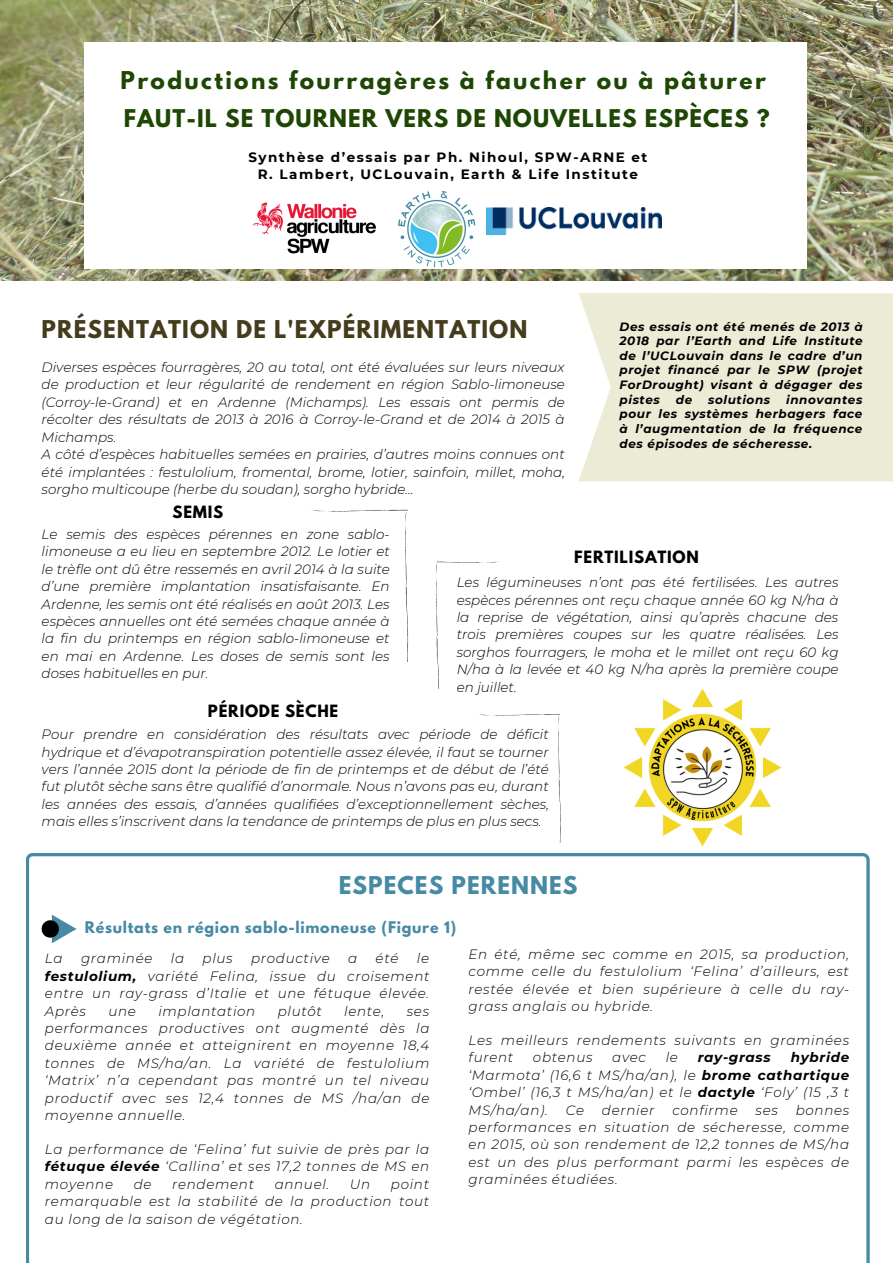
<style>
.page{position:relative;width:893px;height:1263px;background:#fff}
.page>*{position:absolute;margin:0;border:0;box-sizing:border-box;transform-origin:0 0}
.t1{font:700 21.75px "League Spartan";letter-spacing:.11em;color:#1e4703}
.t2{font:700 21.75px "League Spartan";letter-spacing:.05em;color:#443c1d}
.t3{font:700 21.75px "League Spartan";letter-spacing:.05em;color:#478aa4}
.t4{font:700 21.67px "League Spartan";letter-spacing:.05em;color:#1e4703}
.t5{font:700 15px "League Spartan";letter-spacing:.05em;color:#000}
.t6{font:700 14.25px "League Spartan";letter-spacing:.05em;color:#478aa4}
.t7{font:italic 300 13.5px/17.4px "Montserrat";color:#000;text-align:justify}
.t8{font:italic 300 13.5px/17.4px "Montserrat";letter-spacing:.05em;color:#000}
.t9{font:700 13.5px/17.4px "Montserrat";letter-spacing:.11em;color:#000;text-align:center}
.t10{font:italic 700 13.5px "Montserrat";letter-spacing:.05em;color:#000}
.t11{font:italic 700 12px/14.6px "Montserrat";letter-spacing:.05em;color:#000;text-align:justify}
.s1{font-weight:700}
</style>
<div class="page">
<img style="left:0;top:0;width:893px;height:280px">
<div style="left:85px;top:42px;width:721px;height:227px;background:#fff"></div>
<img style="left:252px;top:202px;width:124px;height:52px">
<img style="left:486px;top:207px;width:175px;height:28px">
<img style="left:396px;top:190px;width:81px;height:80px">
<div style="left:579px;top:293px;width:314px;height:188px;background:#ebebd6"></div>
<svg style="left:26px;top:853px;width:843px;height:410px"></svg>
<svg style="left:311px;top:509px;width:98px;height:152px"></svg>
<svg style="left:436px;top:561px;width:64px;height:128px"></svg>
<svg style="left:478px;top:714px;width:83px;height:129px"></svg>
<svg style="left:42px;top:915px;width:35px;height:28px"></svg>
<img style="left:623px;top:688px;width:159px;height:159px">
<h1 class="t1" style="left:120px;top:69px;width:647px">Productions fourragères à faucher ou à pâturer</h1>
<h2 class="t4" style="left:124px;top:108px;width:647px">FAUT-IL SE TOURNER VERS DE NOUVELLES ESPÈCES ?</h2>
<p class="t9" style="left:248px;top:148px;width:401px">Synthèse d’essais par Ph. Nihoul, SPW-ARNE et<br>R. Lambert, UCLouvain, Earth &amp; Life Institute</p>
<h1 class="t2" style="left:42px;top:319px;width:487px">PRÉSENTATION DE L'EXPÉRIMENTATION</h1>
<p class="t7" style="left:42px;top:358px;width:525px;text-align:left">Diverses espèces fourragères, 20 au total, ont été évaluées sur leurs niveaux de production et leur régularité de rendement en région Sablo-limoneuse (Corroy-le-Grand) et en Ardenne (Michamps). Les essais ont permis de récolter des résultats de 2013 à 2016 à Corroy-le-Grand et de 2014 à 2015 à Michamps.<br>A côté d’espèces habituelles semées en prairies, d’autres moins connues ont été implantées : festulolium, fromental, brome, lotier, sainfoin, millet, moha, sorgho multicoupe (herbe du soudan), sorgho hybride…</p>
<p class="t5" style="left:173px;top:505px;width:52px">SEMIS</p>
<p class="t11" style="left:619px;top:319px;width:245px">Des essais ont été menés de 2013 à 2018 par l’Earth and Life Institute de l’UCLouvain dans le cadre d’un projet financé par le SPW (projet ForDrought) visant à dégager des pistes</p>
<p class="t11" style="left:619px;top:392px;width:244px;text-indent:167px">innovantes pour les systèmes herbagers face à l’augmentation de la fréquence des épisodes de sécheresse.</p>
<p class="t11" style="left:676px;top:392px;width:18px">de</p>
<p class="t11" style="left:708px;top:392px;width:64px">solutions</p>
<p class="t7" style="left:42px;top:525px;width:350px">Le semis des espèces pérennes en zone sablo&shy;limoneuse a eu lieu en septembre 2012. Le lotier et le trèfle ont dû être ressemés en avril 2014 à la suite d’une première implantation insatisfaisante. En Ardenne, les semis ont été réalisés en août 2013. Les espèces annuelles ont été semées chaque année à la fin du printemps en région sablo-limoneuse et en mai en Ardenne. Les doses de semis sont les doses habituelles en pur.</p>
<p class="t5" style="left:208px;top:703px;width:132px">PÉRIODE SÈCHE</p>
<p class="t5" style="left:574px;top:550px;width:126px">FERTILISATION</p>
<p class="t7" style="left:457px;top:573px;width:383px">Les légumineuses n’ont pas été fertilisées. Les autres espèces pérennes ont reçu chaque année 60 kg N/ha à la reprise de végétation, ainsi qu’après chacune des trois premières coupes sur les quatre réalisées. Les sorghos fourragers, le moha et le millet ont reçu 60 kg N/ha à la levée et 40 kg N/ha après la première coupe en juillet.</p>
<p class="t7" style="left:42px;top:725px;width:509px">Pour prendre en considération des résultats avec période de déficit hydrique et d’évapotranspiration potentielle assez élevée, il faut se tourner vers l’année 2015 dont la période de fin de printemps et de début de l’été fut plutôt sèche sans être qualifié d’anormale. Nous n’avons pas eu, durant les années des essais, d’années qualifiées d’exceptionnellement sèches, mais elles s’inscrivent dans la tendance de printemps de plus en plus secs.</p>
<h1 class="t3" style="left:339px;top:875px;width:240px">ESPECES PERENNES</h1>
<p class="t6" style="left:85px;top:920px;width:373px">Résultats en région sablo-limoneuse (Figure 1)</p>
<p class="t7" style="left:45px;top:950px;width:386px;text-indent:372px">le <span class="s1">festulolium,</span> variété Felina, issue du croisement entre un ray-grass d’Italie et une fétuque élevée.<br>Après</p>
<p class="t7" style="left:45px;top:950px;width:19px">La</p>
<p class="t8" style="left:81px;top:950px;width:73px">graminée</p>
<p class="t7" style="left:171px;top:950px;width:15px">la</p>
<p class="t7" style="left:203px;top:950px;width:32px">plus</p>
<p class="t8" style="left:251px;top:950px;width:80px">productive</p>
<p class="t7" style="left:348px;top:950px;width:11px">a</p>
<p class="t7" style="left:376px;top:950px;width:24px">été</p>
<p class="t7" style="left:108px;top:1002px;width:29px">une</p>
<p class="t8" style="left:158px;top:1002px;width:98px">implantation</p>
<p class="t7" style="left:278px;top:1002px;width:46px">plutôt</p>
<p class="t7" style="left:344px;top:1002px;width:42px">lente,</p>
<p class="t7" style="left:45px;top:1002px;width:386px;text-indent:362px">ses performances productives ont augmenté dès la deuxième année et atteignirent en moyenne 18,4 tonnes de MS/ha/an. La variété de festulolium ‘Matrix’ n’a cependant pas montré un tel niveau productif avec ses 12,4 tonnes de MS /ha/an de moyenne annuelle.</p>
<p class="t7" style="left:45px;top:1140px;width:386px">La performance de ‘Felina’ fut suivie de près par la <span class="s1">fétuque élevée</span> ‘Callina’ et ses 17,2 tonnes de MS en moyenne</p>
<p class="t7" style="left:134px;top:1175px;width:19px">de</p>
<p class="t8" style="left:172px;top:1175px;width:83px">rendement</p>
<p class="t7" style="left:275px;top:1175px;width:56px">annuel.</p>
<p class="t7" style="left:350px;top:1175px;width:22px">Un</p>
<p class="t7" style="left:45px;top:1175px;width:386px;text-indent:346px">point remarquable est la stabilité de la production tout au long de la saison de végétation.</p>
<p class="t7" style="left:468px;top:945px;width:382px">En été, même sec comme en 2015, sa production, comme celle du festulolium ‘Felina’ d’ailleurs, est restée élevée et bien supérieure à celle du ray&shy;grass anglais ou hybride.</p>
<p class="t8" style="left:468px;top:1031px;width:382px">Les meilleurs rendements suivants en graminées furent</p>
<p class="t7" style="left:468px;top:1049px;width:382px;text-indent:322px"><span class="s1">hybride </span>‘Marmota’ (16,6 t MS/ha/an), le <span class="s1">brome cathartique </span>‘Ombel’ (16,3 t MS/ha/an) et le <span class="s1">dactyle</span> ‘Foly’ (15 ,3 t MS/ha/an).</p>
<p class="t8" style="left:533px;top:1049px;width:61px">obtenus</p>
<p class="t7" style="left:612px;top:1049px;width:35px">avec</p>
<p class="t7" style="left:666px;top:1049px;width:14px">le</p>
<p class="t10" style="left:698px;top:1049px;width:74px">ray-grass</p>
<p class="t7" style="left:566px;top:1101px;width:20px">Ce</p>
<p class="t8" style="left:602px;top:1101px;width:54px">dernier</p>
<p class="t8" style="left:672px;top:1101px;width:67px">confirme</p>
<p class="t7" style="left:755px;top:1101px;width:24px">ses</p>
<p class="t7" style="left:468px;top:1101px;width:382px;text-indent:327px">bonnes performances en situation de sécheresse, comme en 2015, où son rendement de 12,2 tonnes de MS/ha est un des plus performant parmi les espèces de graminées étudiées.</p>
</div>
